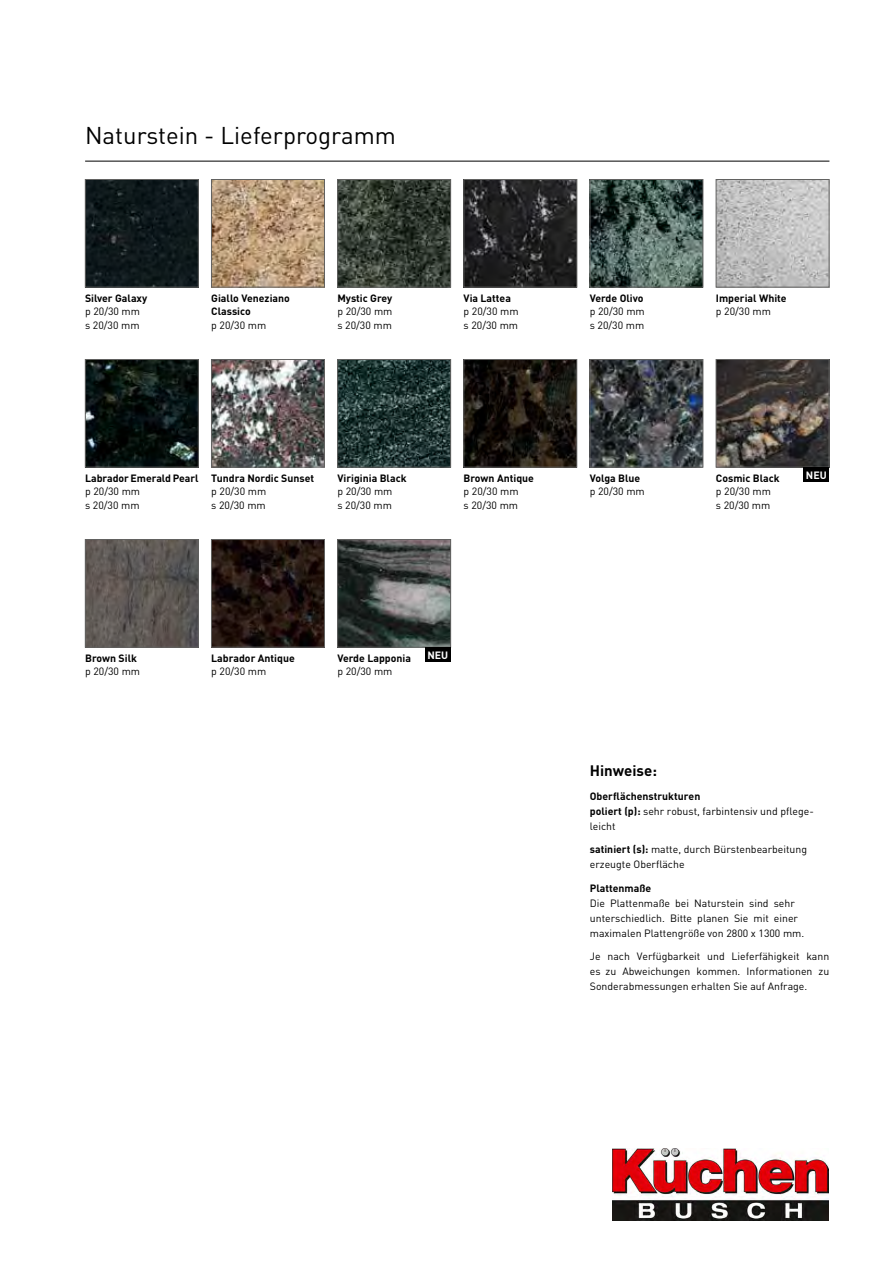
<style>
.page{position:relative;width:893px;height:1263px;background:#fff}
.page>*{position:absolute;margin:0;border:0;box-sizing:border-box;transform-origin:0 0}
.t1{font:24px "DINOT";color:#000}
.t2{font:700 15px "DINOT";color:#000}
.t3{font:10.5px/13.5px "DINOT";color:#000}
.t4{font:700 10.5px/13.5px "DINOT";color:#000}
.t5{font:700 10.5px "DINOT";color:#fff}
.s1{font-weight:700}
</style>
<div class="page">
<hr style="left:85px;top:161px;width:744px;height:1px;background:#000">
<img style="left:592px;top:181px;width:109px;height:104px">
<div style="left:590px;top:179px;width:113px;height:108px;border:1px solid #626261"></div>
<img style="left:718px;top:181px;width:109px;height:104px">
<div style="left:716px;top:179px;width:113px;height:108px;border:1px solid #626261"></div>
<img style="left:339px;top:181px;width:110px;height:104px">
<div style="left:337px;top:179px;width:114px;height:108px;border:1px solid #626261"></div>
<img style="left:87px;top:181px;width:110px;height:104px">
<div style="left:85px;top:179px;width:114px;height:108px;border:1px solid #626261"></div>
<img style="left:466px;top:181px;width:109px;height:104px">
<div style="left:464px;top:179px;width:113px;height:108px;border:1px solid #626261"></div>
<img style="left:213px;top:181px;width:110px;height:104px">
<div style="left:211px;top:179px;width:114px;height:108px;border:1px solid #626261"></div>
<img style="left:87px;top:361px;width:110px;height:104px">
<div style="left:85px;top:359px;width:114px;height:108px;border:1px solid #626261"></div>
<img style="left:213px;top:361px;width:110px;height:104px">
<div style="left:211px;top:359px;width:114px;height:108px;border:1px solid #626261"></div>
<img style="left:466px;top:361px;width:109px;height:104px">
<div style="left:464px;top:359px;width:113px;height:108px;border:1px solid #626261"></div>
<img style="left:87px;top:541px;width:110px;height:104px">
<div style="left:85px;top:539px;width:114px;height:108px;border:1px solid #626261"></div>
<img style="left:592px;top:361px;width:109px;height:104px">
<div style="left:590px;top:359px;width:113px;height:108px;border:1px solid #626261"></div>
<img style="left:718px;top:361px;width:109px;height:104px">
<div style="left:716px;top:359px;width:113px;height:108px;border:1px solid #626261"></div>
<img style="left:213px;top:541px;width:110px;height:104px">
<div style="left:211px;top:539px;width:114px;height:108px;border:1px solid #626261"></div>
<img style="left:339px;top:541px;width:110px;height:104px">
<div style="left:337px;top:539px;width:114px;height:108px;border:1px solid #626261"></div>
<img style="left:339px;top:361px;width:110px;height:104px">
<div style="left:337px;top:359px;width:114px;height:108px;border:1px solid #626261"></div>
<div style="left:803px;top:467px;width:26px;height:15px;background:#000"></div>
<div style="left:425px;top:647px;width:26px;height:15px;background:#000"></div>
<img style="left:612px;top:1148px;width:216px;height:73px">
<h1 class="t1" style="left:85px;top:120px;width:312px">Naturstein - Lieferprogramm</h1>
<p class="t4" style="left:85px;top:291px;width:64px">Silver Galaxy</p>
<p class="t3" style="left:85px;top:304px;width:57px">p 20/30 mm s 20/30 mm</p>
<p class="t4" style="left:211px;top:291px;width:80px">Giallo Veneziano<br>Classico</p>
<p class="t3" style="left:211px;top:318px;width:57px">p 20/30 mm</p>
<p class="t4" style="left:337px;top:291px;width:56px">Mystic Grey</p>
<p class="t3" style="left:337px;top:304px;width:57px">p 20/30 mm s 20/30 mm</p>
<p class="t4" style="left:464px;top:291px;width:49px">Via Lattea</p>
<p class="t3" style="left:464px;top:304px;width:57px">p 20/30 mm s 20/30 mm</p>
<p class="t4" style="left:590px;top:291px;width:55px">Verde Olivo</p>
<p class="t3" style="left:590px;top:304px;width:57px">p 20/30 mm s 20/30 mm</p>
<p class="t4" style="left:85px;top:471px;width:115px">Labrador Emerald Pearl</p>
<p class="t3" style="left:85px;top:484px;width:57px">p 20/30 mm s 20/30 mm</p>
<p class="t4" style="left:211px;top:471px;width:104px">Tundra Nordic Sunset</p>
<p class="t3" style="left:211px;top:484px;width:57px">p 20/30 mm s 20/30 mm</p>
<p class="t4" style="left:337px;top:471px;width:71px">Viriginia Black</p>
<p class="t3" style="left:337px;top:484px;width:57px">p 20/30 mm s 20/30 mm</p>
<p class="t4" style="left:464px;top:471px;width:72px">Brown Antique</p>
<p class="t3" style="left:464px;top:484px;width:57px">p 20/30 mm s 20/30 mm</p>
<p class="t4" style="left:590px;top:471px;width:52px">Volga Blue</p>
<p class="t3" style="left:590px;top:484px;width:57px">p 20/30 mm</p>
<p class="t4" style="left:716px;top:291px;width:72px">Imperial White</p>
<p class="t3" style="left:716px;top:304px;width:57px">p 20/30 mm</p>
<p class="t4" style="left:716px;top:471px;width:65px">Cosmic Black</p>
<p class="t3" style="left:716px;top:484px;width:57px">p 20/30 mm s 20/30 mm</p>
<p class="t5" style="left:806px;top:468px;width:22px">NEU</p>
<p class="t4" style="left:85px;top:651px;width:53px">Brown Silk</p>
<p class="t3" style="left:85px;top:664px;width:57px">p 20/30 mm</p>
<p class="t4" style="left:211px;top:651px;width:85px">Labrador Antique</p>
<p class="t3" style="left:211px;top:664px;width:57px">p 20/30 mm</p>
<p class="t4" style="left:337px;top:651px;width:75px">Verde Lapponia</p>
<p class="t3" style="left:337px;top:664px;width:57px">p 20/30 mm</p>
<p class="t5" style="left:427px;top:648px;width:22px">NEU</p>
<h2 class="t2" style="left:590px;top:761px;width:69px">Hinweise:</h2>
<p class="t3" style="left:590px;top:788px;width:225px;line-height:15px"><span class="s1">Oberflächenstrukturen<br>poliert (p):</span> sehr robust, farbintensiv und pflege&shy;leicht</p>
<p class="t3" style="left:590px;top:842px;width:219px;line-height:15px"><span class="s1">satiniert (s):</span> matte, durch Bürstenbearbeitung erzeugte Oberfläche</p>
<p class="t4" style="left:590px;top:881px;width:63px">Plattenmaße</p>
<p class="t3" style="left:590px;top:895px;width:216px;line-height:15px">Die Plattenmaße bei Naturstein sind sehr unterschiedlich. Bitte planen Sie mit einer maximalen Plattengröße von 2800 x 1300 mm.</p>
<p class="t3" style="left:590px;top:949px;width:241px;line-height:15px;text-align:justify">Je nach Verfügbarkeit und Lieferfähigkeit kann es zu Abweichungen kommen. Informationen zu Sonderabmessungen erhalten Sie auf Anfrage.</p>
</div>
